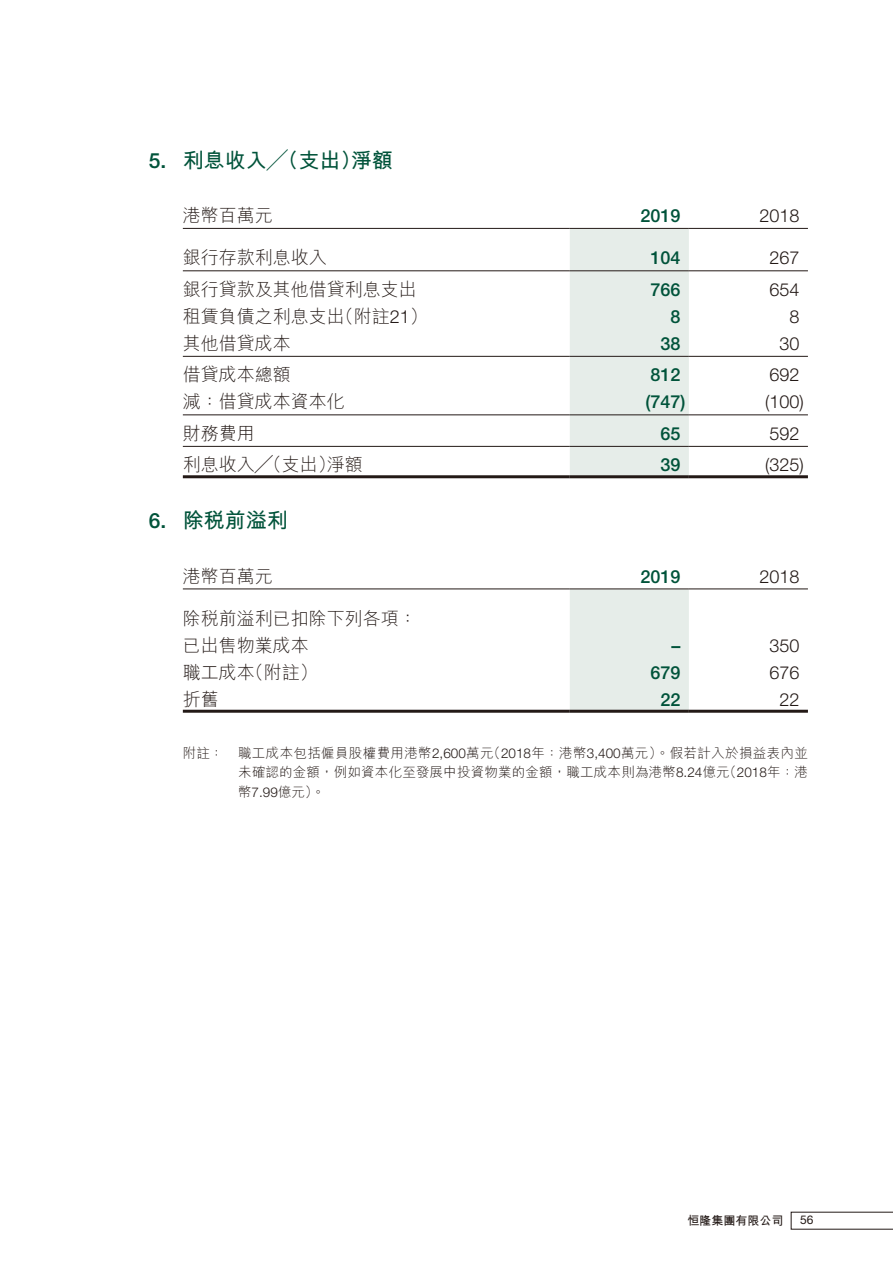
<style>
.page{position:relative;width:893px;height:1263px;background:#fff}
.page>*{position:absolute;margin:0;border:0;box-sizing:border-box;transform-origin:0 0}
.t1{font:21px "M Hei HK Bold E Ten B5 H";color:#00533a}
.t2{font:18px/27px "M Hei HK Light E Ten B5 H";color:#231916}
.t3{font:300 18px "Helvetica Neue LT Std";color:#231916}
.t4{font:500 18px "Helvetica Neue LT Std";color:#00533a}
.t5{font:13.5px/19.5px "M Hei HK Light E Ten B5 H";letter-spacing:.015em;color:#231916;text-align:justify}
.t6{font:12px "M Hei HK Bold E Ten B5 H";color:#231916}
.t7{font:12px "Helvetica Neue LT Std";color:#231916}
.s1{font-family:"Helvetica Neue LT Std";font-weight:500}
.s2{font-family:"Helvetica Neue LT Std";font-weight:300}
</style>
<div class="page">
<svg style="left:791px;top:1212px;width:102px;height:17px"></svg>
<div style="left:570px;top:229px;width:119px;height:246px;background:#e6ede9"></div>
<hr style="left:183px;top:228px;width:387px;height:1px;background:#231916">
<hr style="left:570px;top:228px;width:119px;height:1px;background:#231916">
<hr style="left:689px;top:228px;width:119px;height:1px;background:#231916">
<hr style="left:183px;top:270px;width:387px;height:1px;background:#231916">
<hr style="left:570px;top:270px;width:119px;height:1px;background:#231916">
<hr style="left:689px;top:270px;width:119px;height:1px;background:#231916">
<hr style="left:183px;top:356px;width:387px;height:1px;background:#231916">
<hr style="left:570px;top:356px;width:119px;height:1px;background:#231916">
<hr style="left:689px;top:356px;width:119px;height:1px;background:#231916">
<hr style="left:183px;top:414px;width:387px;height:1px;background:#231916">
<hr style="left:570px;top:414px;width:119px;height:1px;background:#231916">
<hr style="left:689px;top:414px;width:119px;height:1px;background:#231916">
<hr style="left:183px;top:446px;width:387px;height:1px;background:#231916">
<hr style="left:570px;top:446px;width:119px;height:1px;background:#231916">
<hr style="left:689px;top:446px;width:119px;height:1px;background:#231916">
<hr style="left:183px;top:475px;width:387px;height:3px;background:#231916">
<hr style="left:570px;top:475px;width:119px;height:3px;background:#231916">
<hr style="left:689px;top:475px;width:119px;height:3px;background:#231916">
<div style="left:570px;top:589px;width:119px;height:121px;background:#e6ede9"></div>
<hr style="left:183px;top:588px;width:387px;height:1px;background:#231916">
<hr style="left:570px;top:588px;width:119px;height:1px;background:#231916">
<hr style="left:689px;top:588px;width:119px;height:1px;background:#231916">
<hr style="left:183px;top:710px;width:387px;height:3px;background:#231916">
<hr style="left:570px;top:710px;width:119px;height:3px;background:#231916">
<hr style="left:689px;top:710px;width:119px;height:3px;background:#231916">
<p class="t1" style="left:149px;top:152px;width:246px"><span class="s1">5.</span> 利息收入╱（支出）淨額</p>
<p class="t2" style="left:183px;top:204px;width:92px">港幣百萬元</p>
<p class="t4" style="left:640px;top:205px;width:42px">2019</p>
<p class="t3" style="left:759px;top:209px;width:42px">2018</p>
<p class="t2" style="left:183px;top:247px;width:146px">銀行存款利息收入</p>
<p class="t4" style="left:650px;top:248px;width:32px">104</p>
<p class="t3" style="left:769px;top:252px;width:32px">267</p>
<p class="t2" style="left:183px;top:278px;width:236px">銀行貸款及其他借貸利息支出</p>
<p class="t4" style="left:650px;top:279px;width:32px">766</p>
<p class="t3" style="left:769px;top:283px;width:32px">654</p>
<p class="t2" style="left:183px;top:305px;width:247px">租賃負債之利息支出（附註<span class="s2">21</span>）</p>
<p class="t4" style="left:670px;top:306px;width:12px">8</p>
<p class="t3" style="left:789px;top:310px;width:12px">8</p>
<p class="t2" style="left:183px;top:332px;width:110px">其他借貸成本</p>
<p class="t4" style="left:660px;top:333px;width:22px">38</p>
<p class="t3" style="left:779px;top:337px;width:22px">30</p>
<p class="t2" style="left:183px;top:364px;width:110px">借貸成本總額</p>
<p class="t4" style="left:650px;top:365px;width:32px">812</p>
<p class="t3" style="left:769px;top:369px;width:32px">692</p>
<p class="t2" style="left:183px;top:391px;width:164px">減：借貸成本資本化</p>
<p class="t4" style="left:645px;top:392px;width:42px">(747)</p>
<p class="t3" style="left:765px;top:396px;width:40px">(100)</p>
<p class="t2" style="left:183px;top:422px;width:74px">財務費用</p>
<p class="t4" style="left:660px;top:423px;width:22px">65</p>
<p class="t3" style="left:769px;top:427px;width:32px">592</p>
<p class="t2" style="left:183px;top:454px;width:181px">利息收入╱（支出）淨額</p>
<p class="t4" style="left:660px;top:455px;width:22px">39</p>
<p class="t3" style="left:765px;top:459px;width:40px">(325)</p>
<p class="t1" style="left:149px;top:512px;width:141px"><span class="s1">6.</span> 除稅前溢利</p>
<p class="t2" style="left:183px;top:565px;width:92px">港幣百萬元</p>
<p class="t4" style="left:640px;top:566px;width:42px">2019</p>
<p class="t3" style="left:759px;top:570px;width:42px">2018</p>
<p class="t2" style="left:183px;top:607px;width:235px">除稅前溢利已扣除下列各項：已出售物業成本</p>
<p class="t4" style="left:671px;top:635px;width:10px">–</p>
<p class="t3" style="left:769px;top:639px;width:32px">350</p>
<p class="t2" style="left:183px;top:661px;width:136px">職工成本（附註）</p>
<p class="t4" style="left:650px;top:662px;width:32px">679</p>
<p class="t3" style="left:769px;top:666px;width:32px">676</p>
<p class="t2" style="left:183px;top:688px;width:37px">折舊</p>
<p class="t4" style="left:660px;top:689px;width:22px">22</p>
<p class="t3" style="left:779px;top:693px;width:22px">22</p>
<p class="t5" style="left:238px;top:744px;width:571px;text-indent:-55px">附註： 職工成本包括僱員股權費用港幣<span class="s2">2,600</span>萬元（<span class="s2">2018</span>年：港幣<span class="s2">3,400</span>萬元）。假若計入於損益表內並未確認的金額，例如資本化至發展中投資物業的金額，職工成本則為港幣<span class="s2">8.24</span>億元（<span class="s2">2018</span>年：港幣<span class="s2">7.99</span>億元）。</p>
<p class="t6" style="left:687px;top:1216px;width:98px">恒隆集團有限公司</p>
<p class="t7" style="left:800px;top:1216px;width:15px">56</p>
</div>
